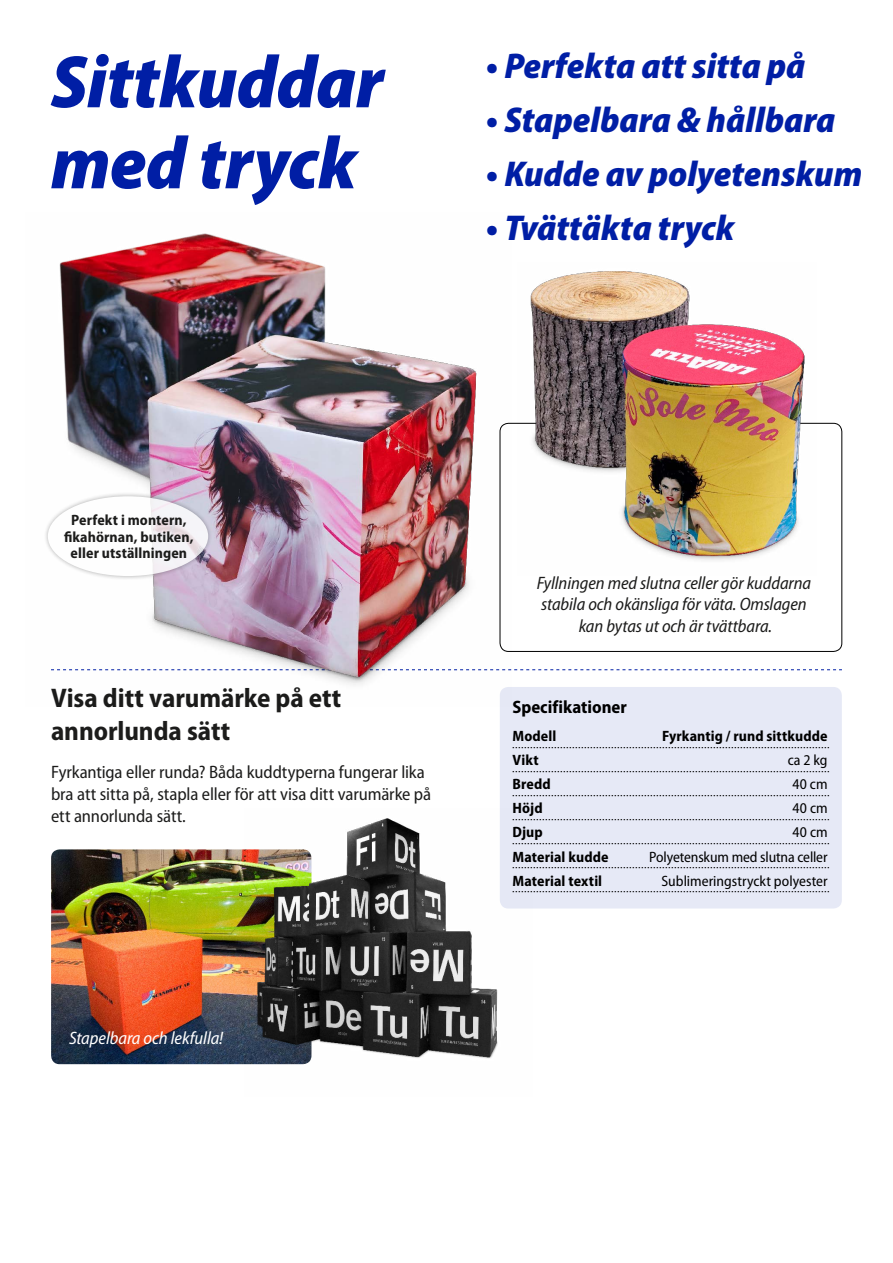
<style>
.page{position:relative;width:893px;height:1263px;background:#fff}
.page>*{position:absolute;margin:0;border:0;box-sizing:border-box;transform-origin:0 0}
.t1{font:italic 900 semi-condensed 75px/81px "Myriad Pro";letter-spacing:-.005em;color:#001ea5}
.t2{font:italic 900 semi-condensed 36px "Myriad Pro";color:#001ea5}
.t3{font:700 semi-condensed 27px/32.4px "Myriad Pro";color:#1c1c1b}
.t4{font:semi-condensed 18px/21.6px "Myriad Pro";letter-spacing:-.005em;color:#1c1c1b}
.t5{font:italic semi-condensed 18px/21.6px "Myriad Pro";letter-spacing:-.005em;color:#1c1c1b;text-align:center}
.t6{font:italic semi-condensed 18px "Myriad Pro";letter-spacing:-.005em;color:#fff}
.t7{font:700 semi-condensed 18px "Myriad Pro";color:#000}
.t8{font:700 semi-condensed 15px "Myriad Pro";letter-spacing:.005em;color:#000}
.t9{font:semi-condensed 15px "Myriad Pro";letter-spacing:-.005em;color:#000}
.t10{font:700 semi-condensed 15px/16.5px "Myriad Pro";letter-spacing:.005em;color:#1c1c1b;text-align:center}
</style>
<div class="page">
<svg style="left:511px;top:669px;width:331px;height:1px"></svg>
<div style="left:500px;top:687px;width:342px;height:221px;background:#e6e9f6;border-radius:9px"></div>
<svg style="left:513px;top:747px;width:316px;height:1px"></svg>
<svg style="left:513px;top:771px;width:316px;height:1px"></svg>
<svg style="left:513px;top:795px;width:316px;height:1px"></svg>
<svg style="left:532px;top:819px;width:297px;height:1px"></svg>
<svg style="left:532px;top:843px;width:297px;height:1px"></svg>
<svg style="left:532px;top:867px;width:297px;height:1px"></svg>
<svg style="left:532px;top:891px;width:297px;height:1px"></svg>
<img style="left:518px;top:271px;width:299px;height:289px">
<img style="left:51px;top:233px;width:460px;height:460px">
<div style="left:44px;top:492px;width:169px;height:88px;background:#000;opacity:.35"></div>
<div style="left:48px;top:496px;width:160px;height:80px;background:#fff;border-radius:50%"></div>
<img style="left:51px;top:849px;width:193px;height:215px">
<img style="left:244px;top:818px;width:288px;height:247px">
<h1 class="t1" style="left:51px;top:43px;width:334px">Sittkuddar med tryck</h1>
<h2 class="t2" style="left:486px;top:46px;width:321px">• Perfekta att sitta på</h2>
<h2 class="t2" style="left:486px;top:100px;width:351px">• Stapelbara &amp; hållbara</h2>
<h2 class="t2" style="left:486px;top:154px;width:378px">• Kudde av polyetenskum</h2>
<h2 class="t2" style="left:486px;top:208px;width:250px">• Tvättäkta tryck</h2>
<p class="t10" style="left:64px;top:512px;width:131px">Perfekt i montern, fikahörnan, butiken, eller utställningen</p>
<h3 class="t3" style="left:51px;top:682px;width:292px">Visa ditt varumärke på ett annorlunda sätt</h3>
<p class="t4" style="left:51px;top:762px;width:382px">Fyrkantiga eller runda? Båda kuddtyperna fungerar lika bra att sitta på, stapla eller för att visa ditt varumärke på ett annorlunda sätt.</p>
<p class="t6" style="left:69px;top:1028px;width:156px">Stapelbara och lekfulla!</p>
<p class="t5" style="left:537px;top:572px;width:276px">Fyllningen med slutna celler gör kuddarna stabila och okänsliga för väta. Omslagen kan bytas ut och är tvättbara.</p>
<p class="t7" style="left:513px;top:697px;width:116px">Specifikationer</p>
<p class="t8" style="left:513px;top:728px;width:45px">Modell</p>
<p class="t8" style="left:662px;top:728px;width:167px">Fyrkantig / rund sittkudde</p>
<p class="t8" style="left:513px;top:752px;width:28px">Vikt</p>
<p class="t9" style="left:788px;top:752px;width:41px">ca 2 kg</p>
<p class="t8" style="left:513px;top:776px;width:40px">Bredd</p>
<p class="t9" style="left:793px;top:776px;width:37px">40 cm</p>
<p class="t8" style="left:513px;top:800px;width:32px">Höjd</p>
<p class="t9" style="left:793px;top:800px;width:37px">40 cm</p>
<p class="t8" style="left:513px;top:824px;width:32px">Djup</p>
<p class="t9" style="left:793px;top:824px;width:37px">40 cm</p>
<p class="t8" style="left:513px;top:848px;width:97px">Material kudde</p>
<p class="t9" style="left:649px;top:848px;width:180px">Polyetenskum med slutna celler</p>
<p class="t8" style="left:513px;top:872px;width:91px">Material textil</p>
<p class="t9" style="left:662px;top:872px;width:167px">Sublimeringstryckt polyester</p>
</div>
